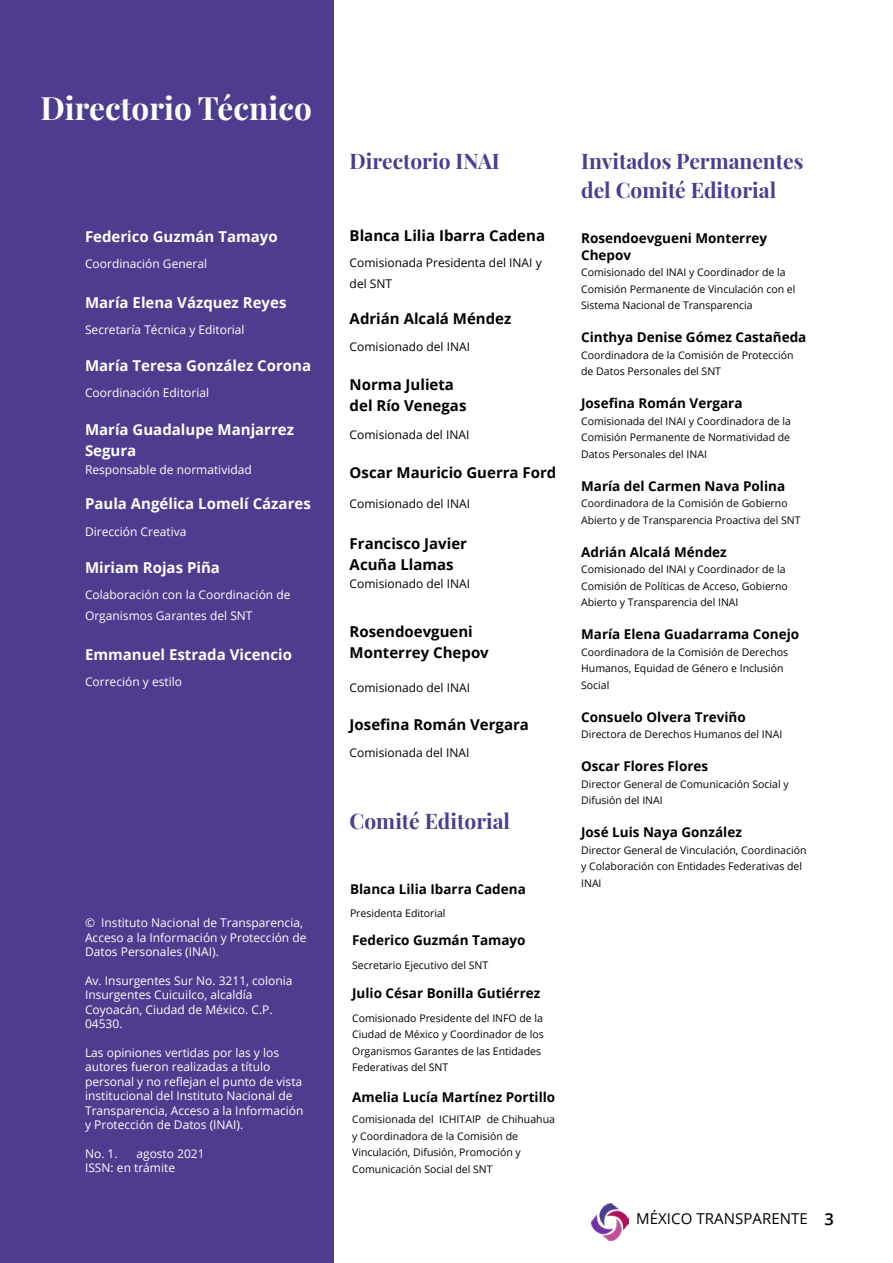
<style>
.page{position:relative;width:893px;height:1263px;background:#fff}
.page>*{position:absolute;margin:0;border:0;box-sizing:border-box;transform-origin:0 0}
.t1{font:700 31.5px "Playfair Display";color:#fff}
.t2{font:700 21px/28.8px "Playfair Display";color:#4e3c8e}
.t3{font:700 15px/21px "Open Sans";color:#020203}
.t4{font:700 15px/21px "Open Sans";color:#fff}
.t5{font:15px "Open Sans";letter-spacing:.005em;color:#000}
.t6{font:700 13.5px/16.5px "Open Sans";color:#020203}
.t7{font:12px/14.4px "Open Sans";color:#fff}
.t8{font:12px/21px "Open Sans";color:#020203}
.t9{font:10.5px/16.5px "Open Sans";color:#020203}
.s1{font-weight:600;font-size:16.5px}
</style>
<div class="page">
<div style="left:0;top:0;width:333px;height:1263px;background:#4e3c8e"></div>
<img style="left:591px;top:1203px;width:38px;height:37px">
<h1 class="t1" style="left:40px;top:83px;width:273px">Directorio Técnico</h1>
<h3 class="t4" style="left:85px;top:225px;width:194px">Federico Guzmán Tamayo</h3>
<p class="t7" style="left:85px;top:256px;width:124px">Coordinación General</p>
<h3 class="t4" style="left:85px;top:291px;width:203px">María Elena Vázquez Reyes</h3>
<p class="t7" style="left:85px;top:322px;width:161px">Secretaría Técnica y Editorial</p>
<h3 class="t4" style="left:85px;top:354px;width:228px">María Teresa González Corona</h3>
<p class="t7" style="left:85px;top:385px;width:126px">Coordinación Editorial</p>
<h3 class="t4" style="left:85px;top:419px;width:211px">María Guadalupe Manjarrez<br>Segura</h3>
<p class="t7" style="left:85px;top:462px;width:168px">Responsable de normatividad</p>
<h3 class="t4" style="left:85px;top:493px;width:227px">Paula Angélica Lomelí Cázares</h3>
<p class="t7" style="left:85px;top:524px;width:103px">Dirección Creativa</p>
<h3 class="t4" style="left:85px;top:556px;width:136px">Miriam Rojas Piña</h3>
<p class="t7" style="left:85px;top:584px;width:207px;line-height:21px">Colaboración con la Coordinación de<br>Organismos Garantes del SNT</p>
<h3 class="t4" style="left:85px;top:643px;width:208px">Emmanuel Estrada Vicencio</h3>
<p class="t7" style="left:85px;top:674px;width:99px">Correción y estilo</p>
<p class="t7" style="left:85px;top:915px;width:223px">© Instituto Nacional de Transparencia,<br>Acceso a la Información y Protección de<br>Datos Personales (INAI).</p>
<p class="t7" style="left:85px;top:973px;width:209px">Av. Insurgentes Sur No. 3211, colonia<br>Insurgentes Cuicuilco, alcaldía<br>Coyoacán, Ciudad de México. C.P.<br>04530.</p>
<p class="t7" style="left:85px;top:1045px;width:220px">Las opiniones vertidas por las y los autores fueron realizadas a título personal y no reflejan el punto de vista institucional del Instituto Nacional de Transparencia, Acceso a la Información y Protección de Datos (INAI).</p>
<p class="t7" style="left:85px;top:1146px;width:34px">No. 1.</p>
<p class="t7" style="left:85px;top:1146px;width:121px;text-indent:51px">agosto 2021<br>ISSN: en trámite</p>
<h2 class="t2" style="left:350px;top:145px;width:152px">Directorio INAI</h2>
<h3 class="t3" style="left:350px;top:224px;width:197px">Blanca Lilia Ibarra Cadena</h3>
<p class="t8" style="left:350px;top:252px;width:194px">Comisionada Presidenta del INAI y del SNT</p>
<h3 class="t3" style="left:350px;top:308px;width:163px">Adrián Alcalá Méndez</h3>
<p class="t8" style="left:350px;top:336px;width:122px">Comisionado del INAI</p>
<h3 class="t3" style="left:350px;top:374px;width:118px">Norma Julieta del Río Venegas</h3>
<p class="t8" style="left:350px;top:424px;width:121px">Comisionada del INAI</p>
<h3 class="t3" style="left:350px;top:462px;width:208px">Oscar Mauricio Guerra Ford</h3>
<p class="t8" style="left:350px;top:493px;width:122px">Comisionado del INAI</p>
<h3 class="t3" style="left:350px;top:532px;width:119px">Francisco Javier<br>Acuña Llamas</h3>
<p class="t8" style="left:350px;top:573px;width:122px">Comisionado del INAI</p>
<h3 class="t3" style="left:350px;top:620px;width:141px">Rosendoevgueni<br>Monterrey Chepov</h3>
<p class="t8" style="left:350px;top:676px;width:122px">Comisionado del INAI</p>
<h3 class="t3" style="left:350px;top:714px;width:181px">Josefina Román Vergara</h3>
<p class="t8" style="left:350px;top:742px;width:121px">Comisionada del INAI</p>
<h2 class="t2" style="left:350px;top:805px;width:162px">Comité Editorial</h2>
<p class="t6" style="left:350px;top:880px;width:177px">Blanca Lilia Ibarra Cadena</p>
<p class="t9" style="left:350px;top:905px;width:97px">Presidenta Editorial</p>
<p class="t6" style="left:352px;top:931px;width:175px">Federico Guzmán Tamayo</p>
<p class="t9" style="left:352px;top:956px;width:138px">Secretario Ejecutivo del SNT</p>
<p class="t6" style="left:352px;top:985px;width:190px">Julio César Bonilla Gutiérrez</p>
<p class="t9" style="left:352px;top:1009px;width:193px">Comisionado Presidente del INFO de la Ciudad de México y Coordinador de los Organismos Garantes de las Entidades Federativas del SNT</p>
<p class="t6" style="left:352px;top:1089px;width:205px">Amelia Lucía Martínez Portillo</p>
<p class="t9" style="left:352px;top:1111px;width:204px">Comisionada del ICHITAIP de Chihuahua y Coordinadora de la Comisión de Vinculación, Difusión, Promoción y Comunicación Social del SNT</p>
<h2 class="t2" style="left:581px;top:145px;width:224px">Invitados Permanentes del Comité Editorial</h2>
<p class="t6" style="left:581px;top:230px;width:188px">Rosendoevgueni Monterrey<br>Chepov</p>
<p class="t9" style="left:581px;top:264px;width:216px">Comisionado del INAI y Coordinador de la<br>Comisión Permanente de Vinculación con el<br>Sistema Nacional de Transparencia</p>
<p class="t6" style="left:581px;top:329px;width:227px">Cinthya Denise Gómez Castañeda</p>
<p class="t9" style="left:581px;top:347px;width:214px">Coordinadora de la Comisión de Protección de Datos Personales del SNT</p>
<p class="t6" style="left:581px;top:395px;width:163px">Josefina Román Vergara</p>
<p class="t9" style="left:581px;top:413px;width:211px;text-align:justify">Comisionada del INAI y Coordinadora de la Comisión Permanente de Normatividad de Datos Personales del INAI</p>
<p class="t6" style="left:581px;top:477px;width:206px">María del Carmen Nava Polina</p>
<p class="t9" style="left:581px;top:495px;width:221px">Coordinadora de la Comisión de Gobierno<br>Abierto y de Transparencia Proactiva del SNT</p>
<p class="t6" style="left:581px;top:543px;width:147px">Adrián Alcalá Méndez</p>
<p class="t9" style="left:581px;top:561px;width:208px">Comisionado del INAI y Coordinador de la<br>Comisión de Políticas de Acceso, Gobierno<br>Abierto y Transparencia del INAI</p>
<p class="t6" style="left:581px;top:626px;width:220px">María Elena Guadarrama Conejo</p>
<p class="t9" style="left:581px;top:644px;width:209px">Coordinadora de la Comisión de Derechos<br>Humanos, Equidad de Género e Inclusión<br>Social</p>
<p class="t6" style="left:581px;top:708px;width:166px">Consuelo Olvera Treviño</p>
<p class="t9" style="left:581px;top:726px;width:203px">Directora de Derechos Humanos del INAI</p>
<p class="t6" style="left:581px;top:758px;width:129px">Oscar Flores Flores</p>
<p class="t9" style="left:581px;top:776px;width:209px">Director General de Comunicación Social y<br>Difusión del INAI</p>
<p class="t6" style="left:581px;top:824px;width:162px">José Luis Naya González</p>
<p class="t9" style="left:581px;top:842px;width:227px">Director General de Vinculación, Coordinación y Colaboración con Entidades Federativas del<br>INAI</p>
<h3 class="t5" style="left:636px;top:1208px;width:199px">MÉXICO TRANSPARENTE <span class="s1">3</span></h3>
</div>
